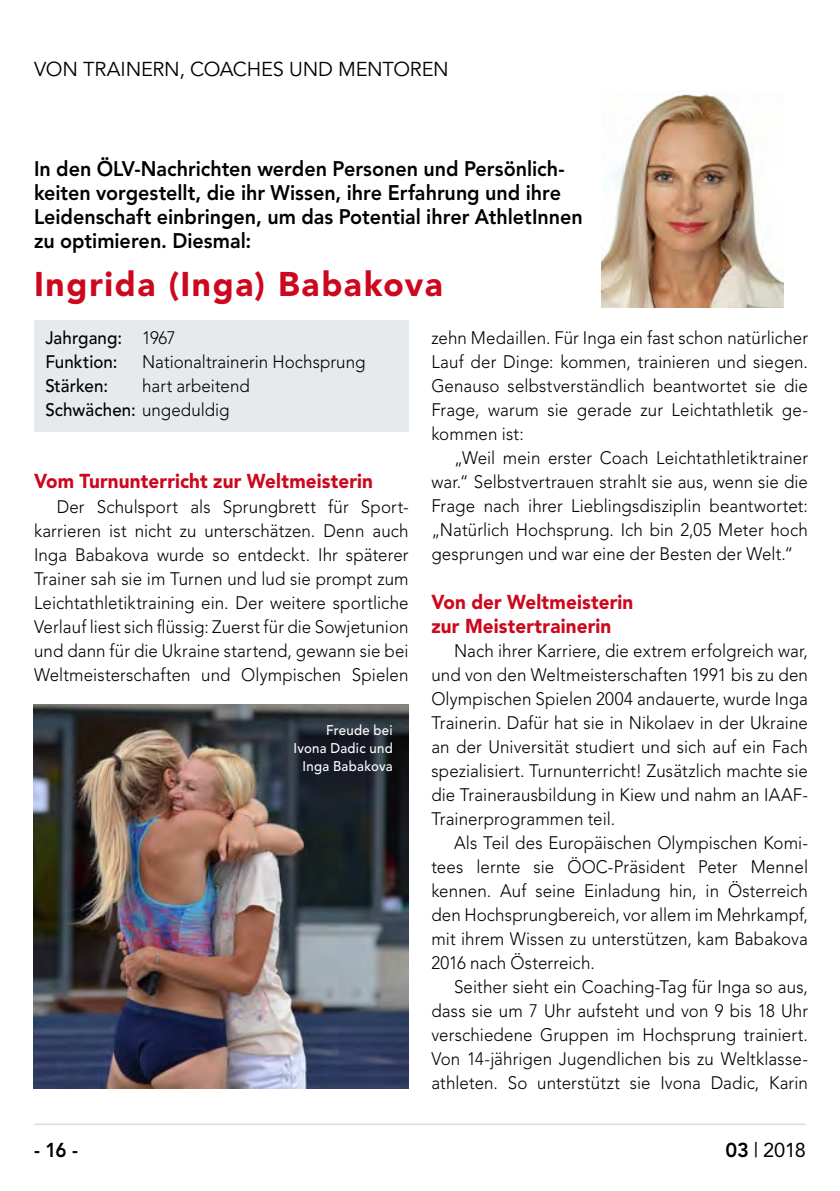
<style>
.page{position:relative;width:840px;height:1191px;background:#fff}
.page>*{position:absolute;margin:0;border:0;box-sizing:border-box;transform-origin:0 0}
.t1{font:900 34px "Avenir";letter-spacing:.05em;color:#cd071e}
.t2{font:800 21px/24px "Avenir";color:#000;scale:.94 1}
.t3{font:900 20px/24px "Avenir";letter-spacing:.01em;color:#cd071e;scale:.94 1}
.t4{font:20px "Avenir";letter-spacing:-.01em;color:#000}
.t5{font:20px "Avenir";color:#000}
.t6{font:800 20px "Avenir";color:#000;scale:.94 1}
.t7{font:300 18px/24px "Avenir";letter-spacing:.005em;color:#000;text-align:justify;scale:.94 1}
.t8{font:500 18px/24px "Avenir";letter-spacing:.005em;color:#000;scale:.94 1}
.t9{font:500 14px/18px "Avenir";letter-spacing:.025em;color:#fff;text-align:right;scale:.94 1}
.s1{font-weight:300}
.s2{font-weight:500}
.s3{font-weight:800}
</style>
<div class="page">
<hr style="left:34px;top:1123px;width:771px;height:2px;background:#d5dbdf">
<div style="left:34px;top:320px;width:374px;height:112px;background:#e6eaec"></div>
<img style="left:34px;top:704px;width:374px;height:384px">
<img style="left:601px;top:92px;width:182px;height:216px">
<p class="t4" style="left:34px;top:57px;width:416px">VON TRAINERN, COACHES UND MENTOREN</p>
<p class="t2" style="left:34px;top:157px;width:585px">In den ÖLV-Nachrichten werden Personen und Persönlich&shy;keiten vorgestellt, die ihr Wissen, ihre Erfahrung und ihre Leidenschaft einbringen, um das Potential ihrer AthletInnen zu optimieren. Diesmal:</p>
<h1 class="t1" style="left:34px;top:264px;width:410px">Ingrida (Inga) Babakova</h1>
<p class="t8" style="left:45px;top:327px;width:140px">Jahrgang: <span class="s1">1967<br></span>Funktion:</p>
<p class="t7" style="left:142px;top:350px;width:239px">Nationaltrainerin Hochsprung</p>
<p class="t8" style="left:45px;top:375px;width:68px">Stärken:</p>
<p class="t7" style="left:45px;top:374px;width:219px;text-indent:97px">hart arbeitend<br><span class="s2">Schwächen:</span> ungeduldig</p>
<p class="t3" style="left:34px;top:469px;width:362px">Vom Turnunterricht zur Weltmeisterin</p>
<p class="t7" style="left:34px;top:494px;width:400px;text-indent:23px">Der Schulsport als Sprungbrett für Sport&shy;karrieren ist nicht zu unterschätzen. Denn auch Inga Babakova wurde so entdeckt. Ihr späterer Trainer sah sie im Turnen und lud sie prompt zum Leichtathletiktraining ein. Der weitere sportliche Verlauf liest sich flüssig: Zuerst für die Sowjetunion und dann für die Ukraine startend, gewann sie bei Weltmeisterschaften und Olympischen Spielen</p>
<p class="t9" style="left:293px;top:721px;width:107px">Freude bei<br>Ivona Dadic und<br>Inga Babakova</p>
<p class="t7" style="left:431px;top:326px;width:402px">zehn Medaillen. Für Inga ein fast schon natürlicher Lauf der Dinge: kommen, trainieren und siegen.<br>Genauso selbstverständlich beantwortet sie die Frage, warum sie gerade zur Leichtathletik ge&shy;kommen ist:</p>
<p class="t7" style="left:431px;top:446px;width:402px;text-indent:23px">„Weil mein erster Coach Leichtathletiktrainer war.“ Selbstvertrauen strahlt sie aus, wenn sie die Frage nach ihrer Lieblingsdisziplin beantwortet: „Natürlich Hochsprung. Ich bin 2,05 Meter hoch gesprungen und war eine der Besten der Welt.“</p>
<p class="t3" style="left:431px;top:589px;width:216px">Von der Weltmeisterin zur Meistertrainerin</p>
<p class="t7" style="left:431px;top:638px;width:402px;text-indent:23px">Nach ihrer Karriere, die extrem erfolgreich war, und von den Weltmeisterschaften 1991 bis zu den Olympischen Spielen 2004 andauerte, wurde Inga Trainerin. Dafür hat sie in Nikolaev in der Ukraine an der Universität studiert und sich auf ein Fach spezialisiert. Turnunterricht! Zusätzlich machte sie die Trainerausbildung in Kiew und nahm an IAAF-Trainerprogrammen teil.</p>
<p class="t7" style="left:431px;top:830px;width:402px;text-indent:23px">Als Teil des Europäischen Olympischen Komi&shy;tees lernte sie ÖOC-Präsident Peter Mennel kennen. Auf seine Einladung hin, in Österreich den Hochsprungbereich, vor allem im Mehrkampf, mit ihrem Wissen zu unterstützen, kam Babakova 2016 nach Österreich.</p>
<p class="t7" style="left:431px;top:974px;width:402px;text-indent:23px">Seither sieht ein Coaching-Tag für Inga so aus, dass sie um 7 Uhr aufsteht und von 9 bis 18 Uhr verschiedene Gruppen im Hochsprung trainiert.<br>Von 14-jährigen Jugendlichen bis zu Weltklasse&shy;athleten. So unterstützt sie Ivona Dadic, Karin</p>
<p class="t6" style="left:34px;top:1138px;width:48px">- 16 -</p>
<p class="t5" style="left:725px;top:1138px;width:82px"><span class="s3">03</span> | 2018</p>
</div>
